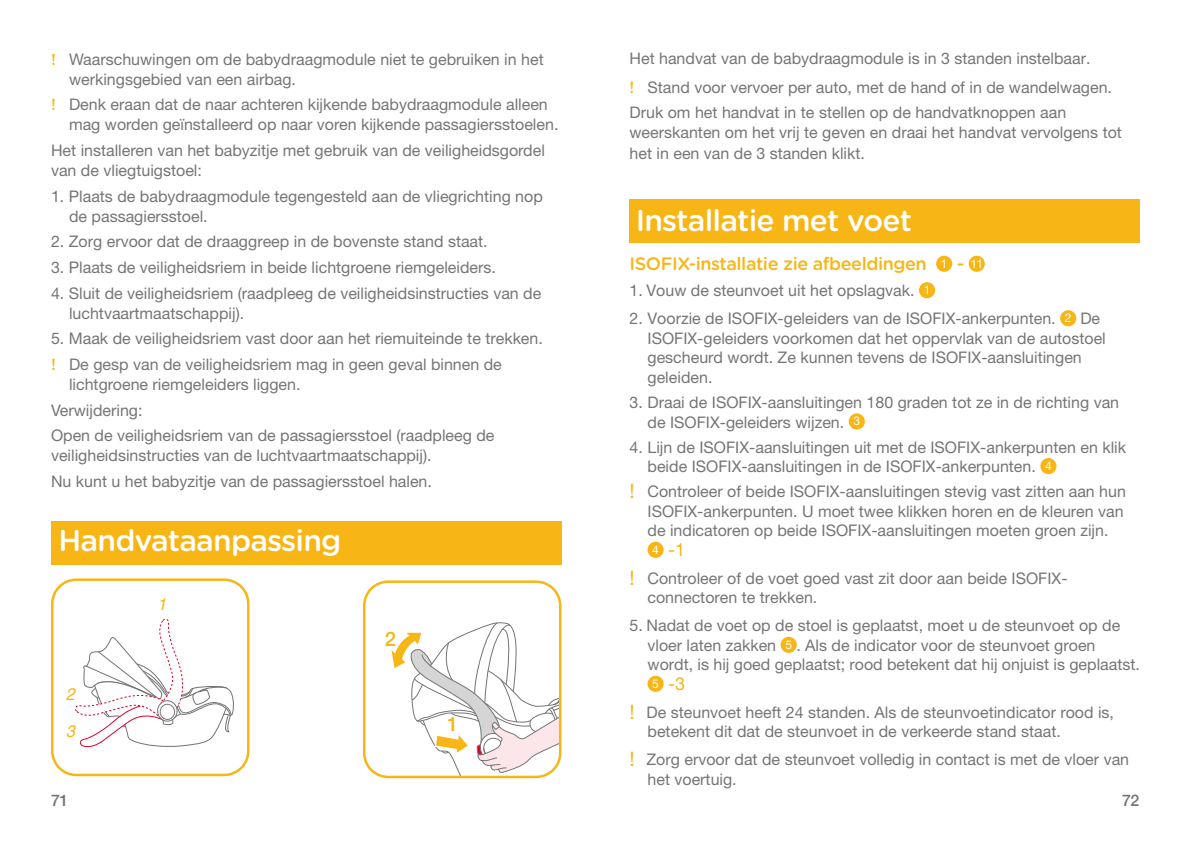
<style>
.page{position:relative;width:1191px;height:842px;background:#fff}
.page>*{position:absolute;margin:0;border:0;box-sizing:border-box;transform-origin:0 0}
.t1{font:500 30px "Gotham Rounded";letter-spacing:-.025em;color:#fff}
.t2{font:500 20px "Helvetica Neue LT Std";color:#f8b616}
.t3{font:500 18px "Gotham Rounded";letter-spacing:-.025em;color:#f8b616}
.t4{font:18px "Helvetica Neue LT Std";color:#f7b517}
.t5{font:italic 16.8px "Helvetica";color:#f8b616;scale:.95 1}
.t6{font:16px/19.6px "Helvetica Neue LT Std";color:#767575}
.t7{font:500 16px "Helvetica Neue LT Std";color:#767575}
.s1{font-family:"Gotham Rounded";font-weight:500;color:#f8b616}
.s2{font-family:"Helvetica Neue LT Std";font-weight:400;font-size:12px;color:#fff}
.s3{font-size:12px;color:#fff}
.s4{font-size:20px;color:#f8b616}
</style>
<div class="page">
<div style="left:51px;top:521px;width:510px;height:44px;background:#f8b616"></div>
<svg style="left:75px;top:619px;width:159px;height:129px"></svg>
<svg style="left:157px;top:701px;width:20px;height:20px"></svg>
<div style="left:157px;top:700px;width:21px;height:22px;border:1px solid #767575;border-radius:50%"></div>
<div style="left:160px;top:704px;width:15px;height:16px;border:1px solid #767575;border-radius:50%"></div>
<div style="left:51px;top:578px;width:198px;height:198px;border:2px solid #f8b616;border-radius:24px"></div>
<div style="left:363px;top:580px;width:198px;height:198px;border:2px solid #f8b616;border-radius:24px"></div>
<svg style="left:391px;top:621px;width:169px;height:156px"></svg>
<div style="left:919px;top:282px;width:16px;height:16px;background:#f8b616;border-radius:50%"></div>
<div style="left:1060px;top:310px;width:16px;height:16px;background:#f8b616;border-radius:50%"></div>
<div style="left:848px;top:413px;width:17px;height:16px;background:#f8b616;border-radius:50%"></div>
<div style="left:1040px;top:458px;width:16px;height:16px;background:#f8b616;border-radius:50%"></div>
<div style="left:647px;top:542px;width:16px;height:16px;background:#f8b616;border-radius:50%"></div>
<div style="left:780px;top:637px;width:16px;height:16px;background:#f8b616;border-radius:50%"></div>
<div style="left:647px;top:676px;width:16px;height:16px;background:#f8b616;border-radius:50%"></div>
<div style="left:629px;top:199px;width:511px;height:44px;background:#f8b616"></div>
<div style="left:936px;top:256px;width:16px;height:16px;background:#f8b616;border-radius:50%"></div>
<div style="left:968px;top:256px;width:16px;height:16px;background:#f8b616;border-radius:50%"></div>
<p class="t6" style="left:69px;top:49px;width:476px;text-indent:-18px"><span class="s1">!</span> Waarschuwingen om de babydraagmodule niet te gebruiken in het werkingsgebied van een airbag.</p>
<p class="t6" style="left:69px;top:94px;width:491px;text-indent:-18px"><span class="s1">!</span> Denk eraan dat de naar achteren kijkende babydraagmodule alleen mag worden geïnstalleerd op naar voren kijkende passagiersstoelen.</p>
<p class="t6" style="left:51px;top:140px;width:495px">Het installeren van het babyzitje met gebruik van de veiligheidsgordel van de vliegtuigstoel:</p>
<p class="t6" style="left:69px;top:186px;width:475px;text-indent:-18px">1. Plaats de babydraagmodule tegengesteld aan de vliegrichting nop de passagiersstoel.</p>
<p class="t6" style="left:51px;top:232px;width:438px">2. Zorg ervoor dat de draaggreep in de bovenste stand staat.</p>
<p class="t6" style="left:51px;top:257px;width:446px">3. Plaats de veiligheidsriem in beide lichtgroene riemgeleiders.</p>
<p class="t6" style="left:69px;top:283px;width:474px;text-indent:-18px">4. Sluit de veiligheidsriem (raadpleeg de veiligheidsinstructies van de luchtvaartmaatschappij).</p>
<p class="t6" style="left:51px;top:326px;width:493px;line-height:25.6px">5. Maak de veiligheidsriem vast door aan het riemuiteinde te trekken. <span class="s1">!</span> De gesp van de veiligheidsriem mag in geen geval binnen de</p>
<p class="t6" style="left:51px;top:371px;width:445px;line-height:25.6px;text-indent:18px">lichtgroene riemgeleiders liggen.<br>Verwijdering:<br>Open de veiligheidsriem van de passagiersstoel (raadpleeg de</p>
<p class="t6" style="left:51px;top:443px;width:382px;line-height:25.6px">veiligheidsinstructies van de luchtvaartmaatschappij).<br>Nu kunt u het babyzitje van de passagiersstoel halen.</p>
<h1 class="t1" style="left:59px;top:518px;width:284px">Handvataanpassing</h1>
<p class="t5" style="left:66px;top:681px;width:11px">2</p>
<p class="t5" style="left:66px;top:717px;width:11px">3</p>
<p class="t5" style="left:158px;top:590px;width:11px">1</p>
<p class="t2" style="left:385px;top:627px;width:13px">2</p>
<p class="t2" style="left:447px;top:712px;width:13px">1</p>
<p class="t6" style="left:629px;top:44px;width:484px;line-height:28.6px">Het handvat van de babydraagmodule is in 3 standen instelbaar.<br><span class="s1">!</span> Stand voor vervoer per auto, met de hand of in de wandelwagen.</p>
<p class="t6" style="left:629px;top:103px;width:494px">Druk om het handvat in te stellen op de handvatknoppen aan weerskanten om het vrij te geven en draai het handvat vervolgens tot het in een van de 3 standen klikt.</p>
<h1 class="t1" style="left:635px;top:199px;width:278px">Installatie met voet</h1>
<p class="t3" style="left:629px;top:251px;width:355px">ISOFIX-installatie zie afbeeldingen <span class="s2">1</span> - <span class="s2">11</span></p>
<p class="t6" style="left:629px;top:281px;width:302px">1. Vouw de steunvoet uit het opslagvak. <span class="s3">1</span></p>
<p class="t6" style="left:647px;top:309px;width:460px;text-indent:-18px">2. Voorzie de ISOFIX-geleiders van de ISOFIX-ankerpunten. <span class="s3">2</span> De ISOFIX-geleiders voorkomen dat het oppervlak van de autostoel gescheurd wordt. Ze kunnen tevens de ISOFIX-aansluitingen geleiden.</p>
<p class="t6" style="left:647px;top:392px;width:473px;text-indent:-18px">3. Draai de ISOFIX-aansluitingen 180 graden tot ze in de richting van de ISOFIX-geleiders wijzen. <span class="s3">3</span></p>
<p class="t6" style="left:647px;top:437px;width:480px;text-indent:-18px">4. Lijn de ISOFIX-aansluitingen uit met de ISOFIX-ankerpunten en klik beide ISOFIX-aansluitingen in de ISOFIX-ankerpunten. <span class="s3">4</span></p>
<p class="t6" style="left:647px;top:482px;width:480px;text-indent:-18px"><span class="s4">!</span> Controleer of beide ISOFIX-aansluitingen stevig vast zitten aan hun<br>ISOFIX-ankerpunten. U moet twee klikken horen en de kleuren van de indicatoren op beide ISOFIX-aansluitingen moeten groen zijn.</p>
<p class="t4" style="left:652px;top:539px;width:34px"><span class="s3">4</span> -1</p>
<p class="t6" style="left:647px;top:568px;width:421px;text-indent:-18px"><span class="s4">!</span> Controleer of de voet goed vast zit door aan beide ISOFIX&shy;connectoren te trekken.</p>
<p class="t6" style="left:647px;top:616px;width:494px;text-indent:-18px">5. Nadat de voet op de stoel is geplaatst, moet u de steunvoet op de vloer laten zakken <span class="s3">5</span> . Als de indicator voor de steunvoet groen wordt, is hij goed geplaatst; rood betekent dat hij onjuist is geplaatst.</p>
<p class="t4" style="left:652px;top:673px;width:34px"><span class="s3">5</span> -3</p>
<p class="t6" style="left:647px;top:702px;width:468px;text-indent:-18px"><span class="s4">!</span> De steunvoet heeft 24 standen. Als de steunvoetindicator rood is, betekent dit dat de steunvoet in de verkeerde stand staat.</p>
<p class="t6" style="left:647px;top:750px;width:483px;text-indent:-18px"><span class="s4">!</span> Zorg ervoor dat de steunvoet volledig in contact is met de vloer van het voertuig.</p>
<p class="t7" style="left:51px;top:791px;width:19px">71</p>
<p class="t7" style="left:1122px;top:791px;width:19px">72</p>
</div>
